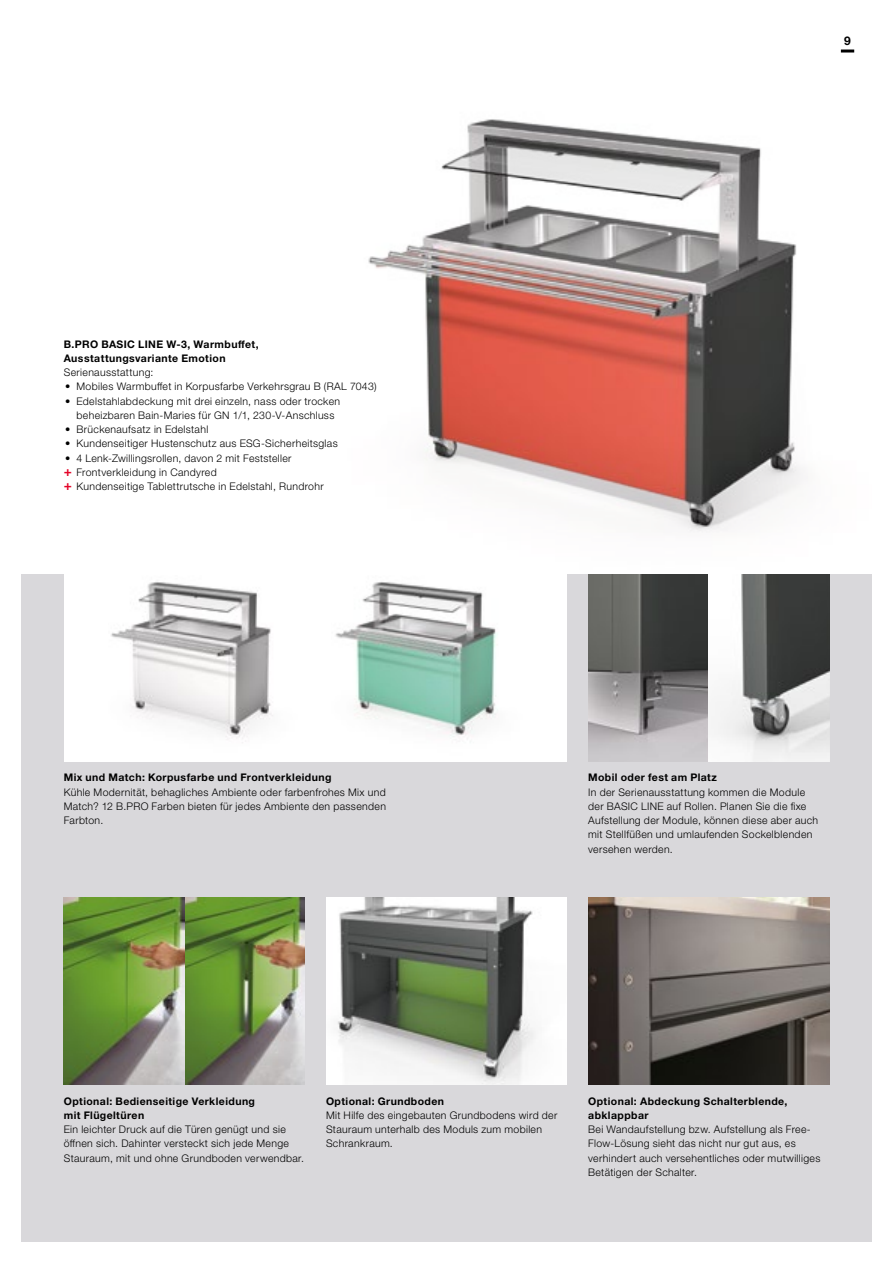
<style>
.page{position:relative;width:893px;height:1263px;background:#fff}
.page>*{position:absolute;margin:0;border:0;box-sizing:border-box;transform-origin:0 0}
.t1{font:700 12px "Helvetica Neue LTW1 G";color:#000}
.t2{font:300 10.5px/14.2px "Helvetica Neue LTW1 G";letter-spacing:.03em;color:#000}
.t3{font:700 10.5px/14.2px "Helvetica Neue LTW1 G";letter-spacing:.04em;color:#000}
.s1{font-weight:700;font-size:13.5px;color:#e40428}
</style>
<div class="page">
<img style="left:368px;top:119px;width:435px;height:413px">
<div style="left:21px;top:574px;width:851px;height:668px;background:#d9d8db"></div>
<img style="left:326px;top:897px;width:241px;height:187px">
<img style="left:588px;top:897px;width:241px;height:187px">
<div style="left:326px;top:574px;width:241px;height:187px;background:#fff"></div>
<img style="left:588px;top:574px;width:121px;height:187px">
<div style="left:64px;top:574px;width:306px;height:187px;background:#fff"></div>
<img style="left:64px;top:897px;width:241px;height:187px">
<img style="left:335px;top:582px;width:162px;height:157px">
<img style="left:111px;top:582px;width:162px;height:161px">
<svg style="left:709px;top:574px;width:120px;height:187px;background:#a0a1a0"></svg>
<svg style="left:841px;top:50px;width:13px;height:3px"></svg>
<p class="t1" style="left:844px;top:33px;width:8px">9</p>
<p class="t3" style="left:64px;top:337px;width:196px">B.PRO BASIC LINE W-3, Warmbuffet,<br>Ausstattungsvariante Emotion</p>
<p class="t2" style="left:64px;top:365px;width:91px">Serienausstattung:</p>
<p class="t2" style="left:65px;top:379px;width:313px">• Mobiles Warmbuffet in Korpusfarbe Verkehrsgrau B (RAL 7043)</p>
<p class="t2" style="left:65px;top:394px;width:277px;text-align:center">• Edelstahlabdeckung mit drei einzeln, nass oder trocken beheizbaren Bain-Maries für GN 1/1, 230-V-Anschluss</p>
<p class="t2" style="left:65px;top:422px;width:145px">• Brückenaufsatz in Edelstahl</p>
<p class="t2" style="left:65px;top:436px;width:274px">• Kundenseitiger Hustenschutz aus ESG-Sicherheitsglas</p>
<p class="t2" style="left:64px;top:451px;width:261px">• 4 Lenk-Zwillingsrollen, davon 2 mit Feststeller<br><span class="s1">+</span> Frontverkleidung in Candyred<br><span class="s1">+</span> Kundenseitige Tablettrutsche in Edelstahl, Rundrohr</p>
<p class="t3" style="left:64px;top:770px;width:269px">Mix und Match: Korpusfarbe und Frontverkleidung</p>
<p class="t2" style="left:64px;top:785px;width:324px;text-align:justify">Kühle Modernität, behagliches Ambiente oder farbenfrohes Mix und Match? 12 B.PRO Farben bieten für jedes Ambiente den passenden Farbton.</p>
<p class="t3" style="left:588px;top:770px;width:130px">Mobil oder fest am Platz</p>
<p class="t2" style="left:588px;top:785px;width:232px">In der Serienausstattung kommen die Module der BASIC LINE auf Rollen. Planen Sie die fixe Aufstellung der Module, können diese aber auch mit Stellfüßen und umlaufenden Sockelblenden versehen werden.</p>
<p class="t3" style="left:64px;top:1094px;width:193px">Optional: Bedienseitige Verkleidung mit Flügeltüren</p>
<p class="t2" style="left:64px;top:1122px;width:242px">Ein leichter Druck auf die Türen genügt und sie öffnen sich. Dahinter versteckt sich jede Menge<br>Stauraum, mit und ohne Grundboden verwendbar.</p>
<p class="t3" style="left:326px;top:1094px;width:120px">Optional: Grundboden</p>
<p class="t2" style="left:326px;top:1108px;width:233px">Mit Hilfe des eingebauten Grundbodens wird der<br>Stauraum unterhalb des Moduls zum mobilen<br>Schrankraum.</p>
<p class="t3" style="left:588px;top:1094px;width:201px">Optional: Abdeckung Schalterblende, abklappbar</p>
<p class="t2" style="left:588px;top:1122px;width:234px">Bei Wandaufstellung bzw. Aufstellung als Free-Flow-Lösung sieht das nicht nur gut aus, es verhindert auch versehentliches oder mutwilliges Betätigen der Schalter.</p>
</div>
